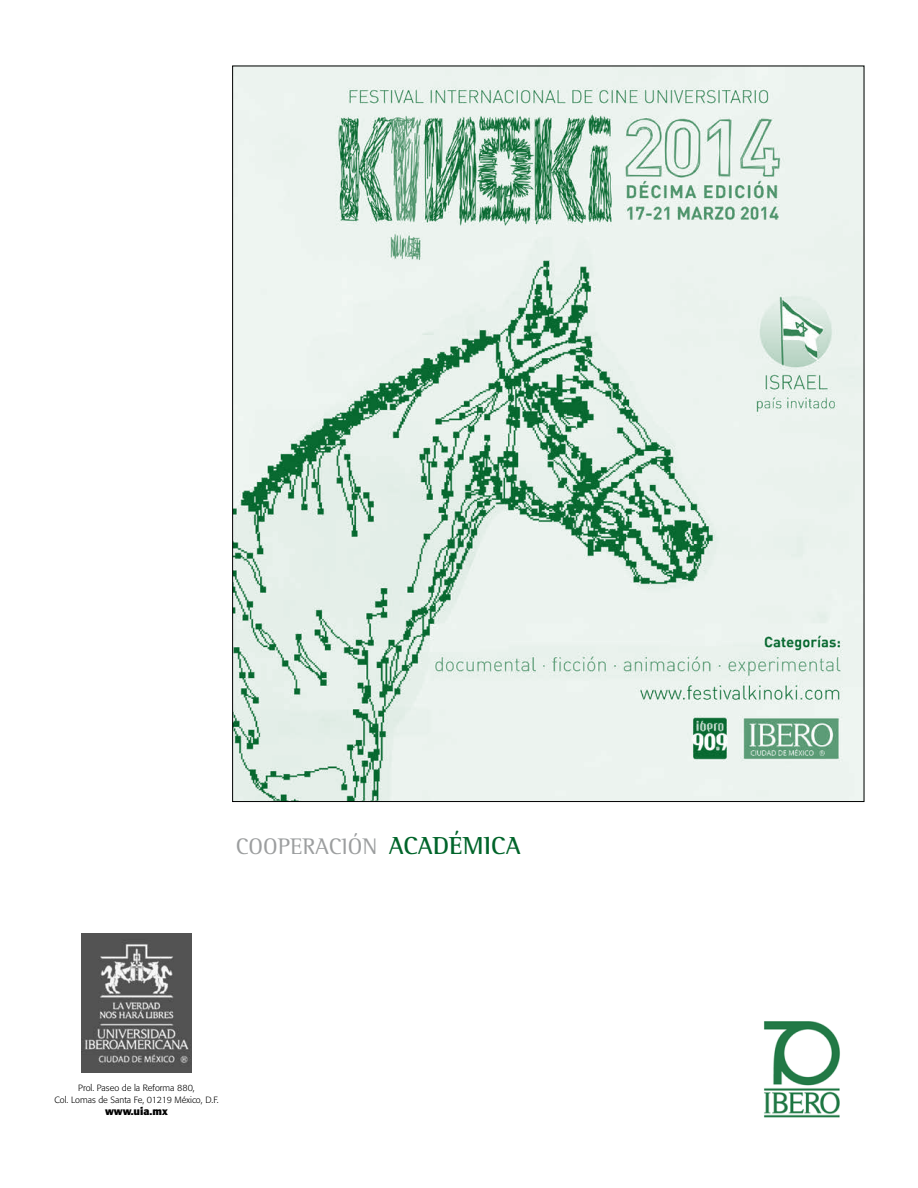
<style>
.page{position:relative;width:918px;height:1188px;background:#fff}
.page>*{position:absolute;margin:0;border:0;box-sizing:border-box;transform-origin:0 0}
.t1{font:23.1px "Rotis Semi Serif Std";color:#9c9e9f}
.t2{font:700 10.5px "Formata";color:#000}
.t3{font:300 9px/12px "Formata";color:#000;text-align:center}
.s1{font-weight:700;font-size:25.2px;color:#00642a}
</style>
<div class="page">
<img style="left:81px;top:933px;width:111px;height:139px">
<img style="left:764px;top:1021px;width:76px;height:97px">
<img style="left:234px;top:68px;width:628px;height:732px">
<h1 class="t1" style="left:236px;top:833px;width:286px">COOPERACIÓN <span class="s1">ACADÉMICA</span></h1>
<p class="t3" style="left:54px;top:1082px;width:166px">Prol. Paseo de la Reforma 880,<br>Col. Lomas de Santa Fe, 01219 México, D.F.</p>
<p class="t2" style="left:105px;top:1105px;width:64px">www.uia.mx</p>
</div>
